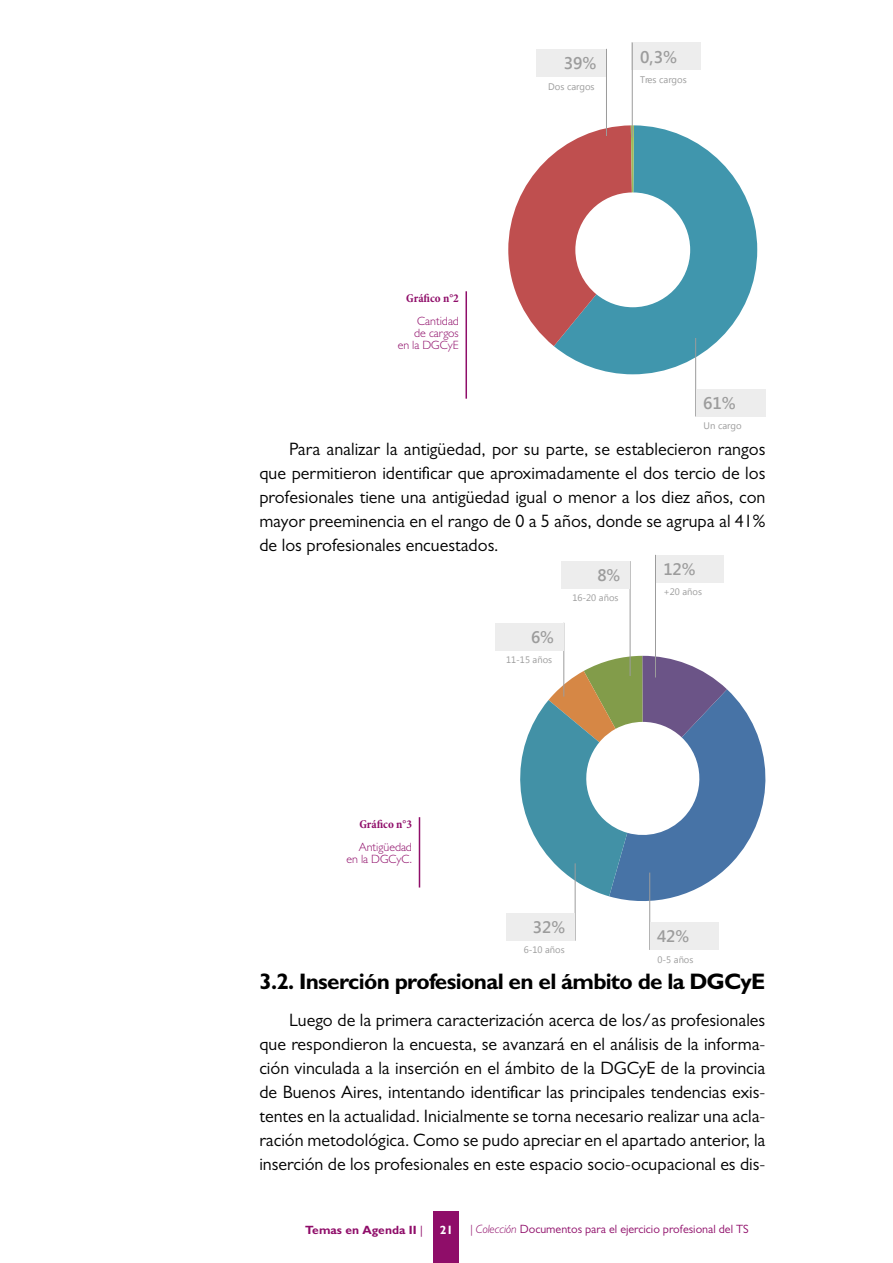
<style>
.page{position:relative;width:893px;height:1263px;background:#fff}
.page>*{position:absolute;margin:0;border:0;box-sizing:border-box;transform-origin:0 0}
.t1{font:700 22.5px "Gill Sans MT Pro";letter-spacing:-.03em;color:#000}
.t2{font:18px/24px "Gill Sans MT Pro";color:#000;text-align:justify}
.t3{font:600 16.95px "Segoe UI";color:#9c9c9c}
.t4{font:600 16.65px "Segoe UI";color:#9c9c9c}
.t5{font:12px "Gill Sans MT Pro";color:#8f0d69}
.t6{font:300 12px/12px "Gill Sans MT Pro";color:#8f0d69;text-align:right}
.t7{font:700 condensed 12px "Minion Pro";color:#8f0d69}
.t8{font:700 12px "Gill Sans MT Pro";color:#8f0d69}
.t9{font:700 12px "Gill Sans MT Pro";color:#fff}
.t10{font:9.45px "Segoe UI";color:#9c9c9c}
.s1{font-weight:400}
.s2{font-weight:300;font-style:italic}
</style>
<div class="page">
<div style="left:434px;top:1212px;width:25px;height:51px;background:#8f0d69"></div>
<svg style="left:554px;top:125px;width:203px;height:249px;fill:#4096ad"></svg>
<svg style="left:508px;top:125px;width:126px;height:221px"></svg>
<div style="left:632px;top:43px;width:69px;height:27px;background:#ededed"></div>
<hr style="left:632px;top:43px;width:1px;height:94px;background:#9c9c9c">
<hr style="left:695px;top:338px;width:1px;height:78px;background:#9c9c9c">
<div style="left:696px;top:389px;width:69px;height:27px;background:#ededed"></div>
<hr style="left:606px;top:49px;width:1px;height:87px;background:#9c9c9c">
<div style="left:537px;top:49px;width:69px;height:28px;background:#ededed"></div>
<hr style="left:465px;top:291px;width:2px;height:108px;background:#8f0d69">
<hr style="left:419px;top:817px;width:1px;height:70px;background:#8f0d69">
<svg style="left:520px;top:656px;width:246px;height:252px"></svg>
<div style="left:655px;top:555px;width:68px;height:27px;background:#ededed"></div>
<hr style="left:655px;top:555px;width:1px;height:122px;background:#9c9c9c">
<hr style="left:630px;top:561px;width:1px;height:115px;background:#9c9c9c">
<div style="left:561px;top:561px;width:68px;height:27px;background:#ededed"></div>
<hr style="left:563px;top:623px;width:1px;height:73px;background:#9c9c9c">
<div style="left:495px;top:623px;width:68px;height:27px;background:#ededed"></div>
<hr style="left:649px;top:872px;width:1px;height:78px;background:#9c9c9c">
<div style="left:650px;top:922px;width:68px;height:28px;background:#ededed"></div>
<hr style="left:575px;top:863px;width:1px;height:78px;background:#9c9c9c">
<div style="left:506px;top:913px;width:68px;height:28px;background:#ededed"></div>
<p class="t7" style="left:406px;top:290px;width:54px">Gráfico n°2</p>
<p class="t6" style="left:398px;top:314px;width:63px">Cantidad<br>de cargos<br>en la DGCyE</p>
<p class="t3" style="left:564px;top:51px;width:34px">39%</p>
<p class="t10" style="left:548px;top:80px;width:48px">Dos cargos</p>
<p class="t3" style="left:640px;top:45px;width:39px">0,3%</p>
<p class="t10" style="left:640px;top:73px;width:48px">Tres cargos</p>
<p class="t3" style="left:703px;top:391px;width:34px">61%</p>
<p class="t10" style="left:703px;top:419px;width:40px">Un cargo</p>
<p class="t2" style="left:259px;top:437px;width:508px;text-indent:30px">Para analizar la antigüedad, por su parte, se establecieron rangos que permitieron identificar que aproximadamente el dos tercio de los profesionales tiene una antigüedad igual o menor a los diez años, con mayor preeminencia en el rango de 0 a 5 años, donde se agrupa al 41% de los profesionales encuestados.</p>
<p class="t7" style="left:359px;top:816px;width:54px">Gráfico n°3</p>
<p class="t6" style="left:346px;top:840px;width:67px">Antigüedad en la DGCyC.</p>
<p class="t4" style="left:531px;top:625px;width:25px">6%</p>
<p class="t10" style="left:506px;top:653px;width:48px">11-15 años</p>
<p class="t4" style="left:597px;top:563px;width:25px">8%</p>
<p class="t10" style="left:572px;top:591px;width:48px">16-20 años</p>
<p class="t4" style="left:663px;top:557px;width:34px">12%</p>
<p class="t10" style="left:663px;top:585px;width:40px">+20 años</p>
<p class="t4" style="left:533px;top:916px;width:34px">32%</p>
<p class="t10" style="left:524px;top:943px;width:43px">6-10 años</p>
<p class="t4" style="left:657px;top:925px;width:34px">42%</p>
<p class="t10" style="left:657px;top:953px;width:37px">0-5 años</p>
<p class="t1" style="left:259px;top:968px;width:507px">3.2. Inserción profesional en el ámbito de la DGCyE</p>
<p class="t2" style="left:259px;top:1008px;width:508px;text-indent:30px">Luego de la primera caracterización acerca de los/as profesionales que respondieron la encuesta, se avanzará en el análisis de la informa&shy;ción vinculada a la inserción en el ámbito de la DGCyE de la provincia de Buenos Aires, intentando identificar las principales tendencias exis&shy;tentes en la actualidad. Inicialmente se torna necesario realizar una acla&shy;ración metodológica. Como se pudo apreciar en el apartado anterior, la inserción de los profesionales en este espacio socio-ocupacional es dis-</p>
<p class="t8" style="left:305px;top:1222px;width:119px">Temas en Agenda II <span class="s1">|</span></p>
<p class="t9" style="left:440px;top:1222px;width:15px">21</p>
<p class="t5" style="left:470px;top:1222px;width:280px"><span class="s2">| Colección</span> Documentos para el ejercicio profesional del TS</p>
</div>
